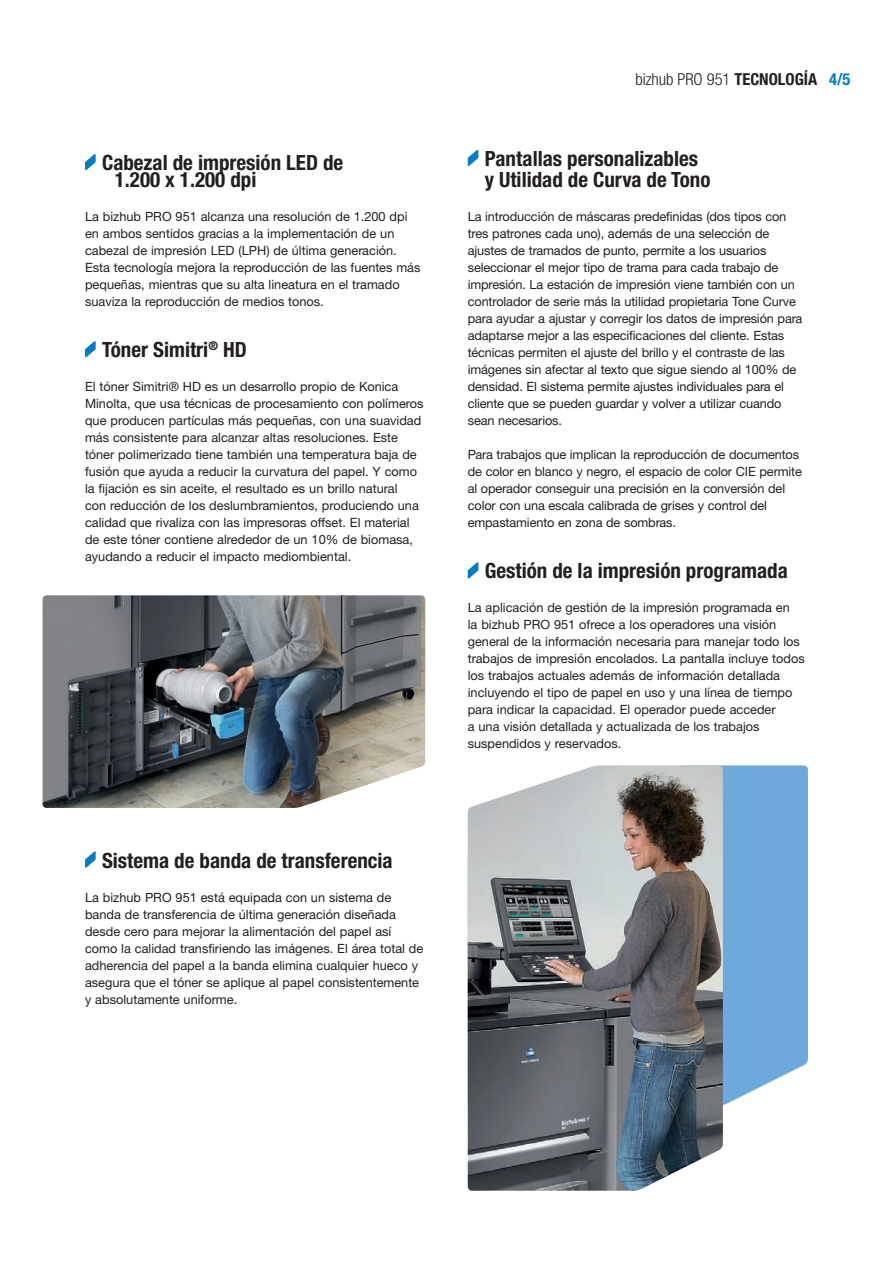
<style>
.page{position:relative;width:893px;height:1263px;background:#fff}
.page>*{position:absolute;margin:0;border:0;box-sizing:border-box;transform-origin:0 0}
.t1{font:700 condensed 21px/17px "Helvetica Neue LTW1 G";color:#231f20}
.t2{font:300 condensed 16.5px "Helvetica Neue LTW1 G";color:#231f20}
.t3{font:12.75px/17px "Helvetica Neue LTW1 G";color:#231f20}
.s1{font-weight:700}
.s2{font-weight:700;color:#007ec5}
</style>
<div class="page">
<svg style="left:85px;top:154px;width:11px;height:17px"></svg>
<svg style="left:85px;top:341px;width:11px;height:17px"></svg>
<svg style="left:85px;top:851px;width:11px;height:17px"></svg>
<svg style="left:467px;top:149px;width:12px;height:17px"></svg>
<svg style="left:467px;top:562px;width:12px;height:17px"></svg>
<img style="left:43px;top:595px;width:382px;height:213px">
<div style="left:723px;top:765px;width:85px;height:340px;background:#6da9db"></div>
<img style="left:468px;top:765px;width:255px;height:426px">
<h1 class="t1" style="left:115px;top:154px;width:230px;text-indent:-13px">Cabezal de impresión LED de<br>1.200 x 1.200 dpi</h1>
<p class="t3" style="left:85px;top:208px;width:337px">La bizhub PRO 951 alcanza una resolución de 1.200 dpi en ambos sentidos gracias a la implementación de un cabezal de impresión LED (LPH) de última generación.<br>Esta tecnología mejora la reproducción de las fuentes más pequeñas, mientras que su alta lineatura en el tramado suaviza la reproducción de medios tonos.</p>
<h1 class="t1" style="left:102px;top:341px;width:146px">Tóner Simitri<sup>®</sup> HD</h1>
<p class="t3" style="left:85px;top:378px;width:340px">El tóner Simitri® HD es un desarrollo propio de Konica Minolta, que usa técnicas de procesamiento con polímeros que producen partículas más pequeñas, con una suavidad más consistente para alcanzar altas resoluciones. Este tóner polimerizado tiene también una temperatura baja de fusión que ayuda a reducir la curvatura del papel. Y como la fijación es sin aceite, el resultado es un brillo natural<br>con reducción de los deslumbramientos, produciendo una calidad que rivaliza con las impresoras offset. El material de este tóner contiene alrededor de un 10% de biomasa, ayudando a reducir el impacto mediombiental.</p>
<h1 class="t1" style="left:102px;top:852px;width:292px">Sistema de banda de transferencia</h1>
<p class="t3" style="left:85px;top:888px;width:340px">La bizhub PRO 951 está equipada con un sistema de banda de transferencia de última generación diseñada desde cero para mejorar la alimentación del papel así como la calidad transfiriendo las imágenes. El área total de adherencia del papel a la banda elimina cualquier hueco y asegura que el tóner se aplique al papel consistentemente y absolutamente uniforme.</p>
<p class="t2" style="left:635px;top:70px;width:217px">bizhub PRO 951 <span class="s1">TECNOLOGÍA</span> <span class="s2">4/5</span></p>
<h1 class="t1" style="left:485px;top:148px;width:227px;line-height:21.3px">Pantallas personalizables y Utilidad de Curva de Tono</h1>
<p class="t3" style="left:468px;top:208px;width:336px">La introducción de máscaras predefinidas (dos tipos con tres patrones cada uno), además de una selección de ajustes de tramados de punto, permite a los usuarios seleccionar el mejor tipo de trama para cada trabajo de impresión. La estación de impresión viene también con un controlador de serie más la utilidad propietaria Tone Curve para ayudar a ajustar y corregir los datos de impresión para adaptarse mejor a las especificaciones del cliente. Estas técnicas permiten el ajuste del brillo y el contraste de las imágenes sin afectar al texto que sigue siendo al 100% de densidad. El sistema permite ajustes individuales para el cliente que se pueden guardar y volver a utilizar cuando sean necesarios.</p>
<p class="t3" style="left:468px;top:446px;width:336px">Para trabajos que implican la reproducción de documentos de color en blanco y negro, el espacio de color CIE permite al operador conseguir una precisión en la conversión del color con una escala calibrada de grises y control del empastamiento en zona de sombras.</p>
<h1 class="t1" style="left:485px;top:562px;width:304px">Gestión de la impresión programada</h1>
<p class="t3" style="left:468px;top:599px;width:338px">La aplicación de gestión de la impresión programada en<br>la bizhub PRO 951 ofrece a los operadores una visión general de la información necesaria para manejar todo los trabajos de impresión encolados. La pantalla incluye todos los trabajos actuales además de información detallada incluyendo el tipo de papel en uso y una línea de tiempo para indicar la capacidad. El operador puede acceder<br>a una visión detallada y actualizada de los trabajos suspendidos y reservados.</p>
</div>
